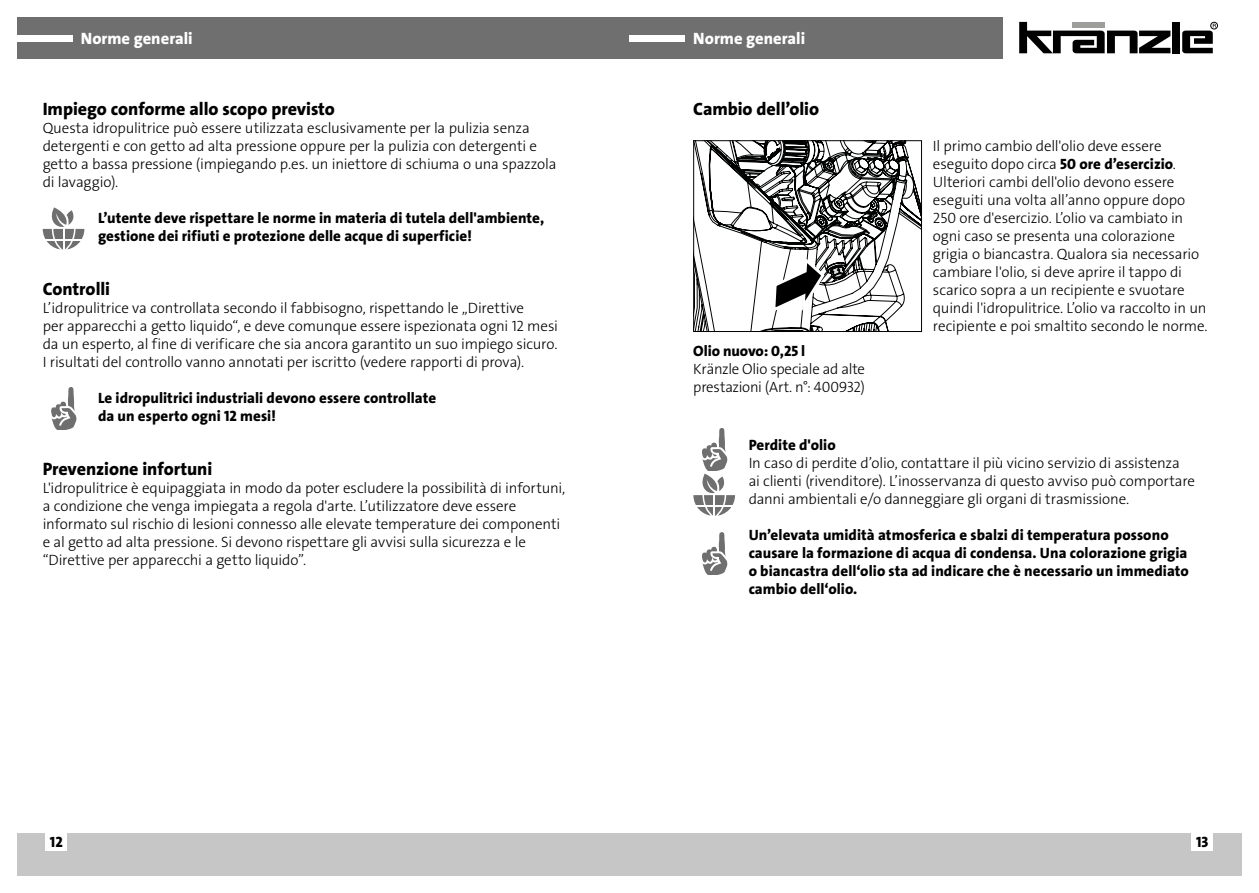
<style>
.page{position:relative;width:1259px;height:893px;background:#fff}
.page>*{position:absolute;margin:0;border:0;box-sizing:border-box;transform-origin:0 0}
.t1{font:18px "The Sans LP8 Ex Bld";letter-spacing:-.005em;color:#000}
.t2{font:16.5px "The Sans LP8 Ex Bld";color:#fff}
.t3{font:15px/18px "The Sans LP3 Lig";letter-spacing:-.01em;color:#000}
.t4{font:15px/18px "The Sans LP8 Ex Bld";letter-spacing:.005em;color:#000}
.s1{font-family:"The Sans LP8 Ex Bld"}
</style>
<div class="page">
<div style="left:629px;top:833px;width:613px;height:43px;background:#c6c6c6"></div>
<div style="left:17px;top:833px;width:612px;height:43px;background:#c6c6c6"></div>
<div style="left:1191px;top:833px;width:22px;height:18px;background:#fff"></div>
<div style="left:46px;top:833px;width:21px;height:18px;background:#fff"></div>
<div style="left:17px;top:17px;width:985px;height:41px;background:#706f6f"></div>
<div style="left:17px;top:35px;width:55px;height:6px;background:#fff"></div>
<div style="left:629px;top:35px;width:56px;height:6px;background:#fff"></div>
<svg style="left:1019px;top:22px;width:151px;height:31px"></svg>
<div style="left:1172px;top:22px;width:7px;height:31px;background:#000"></div>
<div style="left:1210px;top:22px;width:7px;height:7px;border:1px solid #000;border-radius:50%"></div>
<svg style="left:1182px;top:24px;width:34px;height:29px"></svg>
<svg style="left:693px;top:140px;width:229px;height:192px"></svg>
<svg style="left:693px;top:428px;width:42px;height:88px"></svg>
<svg style="left:702px;top:532px;width:26px;height:43px"></svg>
<svg style="left:51px;top:387px;width:26px;height:42px"></svg>
<svg style="left:43px;top:207px;width:41px;height:43px"></svg>
<p class="t2" style="left:81px;top:28px;width:113px">Norme generali</p>
<p class="t2" style="left:693px;top:28px;width:113px">Norme generali</p>
<p class="t1" style="left:43px;top:98px;width:294px">Impiego conforme allo scopo previsto</p>
<p class="t3" style="left:43px;top:119px;width:515px">Questa idropulitrice può essere utilizzata esclusivamente per la pulizia senza detergenti e con getto ad alta pressione oppure per la pulizia con detergenti e getto a bassa pressione (impiegando p.es. un iniettore di schiuma o una spazzola di lavaggio).</p>
<p class="t4" style="left:98px;top:209px;width:448px">L’utente deve rispettare le norme in materia di tutela dell'ambiente, gestione dei rifiuti e protezione delle acque di superficie!</p>
<p class="t1" style="left:43px;top:278px;width:69px">Controlli</p>
<p class="t3" style="left:43px;top:299px;width:517px">L’idropulitrice va controllata secondo il fabbisogno, rispettando le „Direttive<br>per apparecchi a getto liquido“, e deve comunque essere ispezionata ogni 12 mesi da un esperto, al fine di verificare che sia ancora garantito un suo impiego sicuro.<br>I risultati del controllo vanno annotati per iscritto (vedere rapporti di prova).</p>
<p class="t4" style="left:98px;top:389px;width:340px">Le idropulitrici industriali devono essere controllate da un esperto ogni 12 mesi!</p>
<p class="t1" style="left:43px;top:458px;width:171px">Prevenzione infortuni</p>
<p class="t3" style="left:43px;top:479px;width:524px">L'idropulitrice è equipaggiata in modo da poter escludere la possibilità di infortuni, a condizione che venga impiegata a regola d'arte. L’utilizzatore deve essere informato sul rischio di lesioni connesso alle elevate temperature dei componenti e al getto ad alta pressione. Si devono rispettare gli avvisi sulla sicurezza e le “Direttive per apparecchi a getto liquido”.</p>
<p class="t1" style="left:693px;top:98px;width:127px">Cambio dell’olio</p>
<p class="t4" style="left:693px;top:342px;width:114px">Olio nuovo: 0,25 l</p>
<p class="t3" style="left:693px;top:360px;width:173px">Kränzle Olio speciale ad alte prestazioni (Art. n°: 400932)</p>
<p class="t3" style="left:933px;top:137px;width:276px">Il primo cambio dell'olio deve essere eseguito dopo circa <span class="s1">50 ore d’esercizio</span>.<br>Ulteriori cambi dell'olio devono essere eseguiti una volta all’anno oppure dopo 250 ore d'esercizio. L’olio va cambiato in ogni caso se presenta una colorazione grigia o biancastra. Qualora sia necessario cambiare l'olio, si deve aprire il tappo di scarico sopra a un recipiente e svuotare quindi l'idropulitrice. L’olio va raccolto in un recipiente e poi smaltito secondo le norme.</p>
<p class="t4" style="left:748px;top:436px;width:89px">Perdite d'olio</p>
<p class="t3" style="left:748px;top:454px;width:448px">In caso di perdite d’olio, contattare il più vicino servizio di assistenza<br>ai clienti (rivenditore). L’inosservanza di questo avviso può comportare danni ambientali e/o danneggiare gli organi di trasmissione.</p>
<p class="t4" style="left:748px;top:526px;width:442px">Un’elevata umidità atmosferica e sbalzi di temperatura possono causare la formazione di acqua di condensa. Una colorazione grigia o biancastra dell‘olio sta ad indicare che è necessario un immediato cambio dell‘olio.</p>
<p class="t4" style="left:50px;top:833px;width:14px">12</p>
<p class="t4" style="left:1196px;top:833px;width:14px">13</p>
</div>
